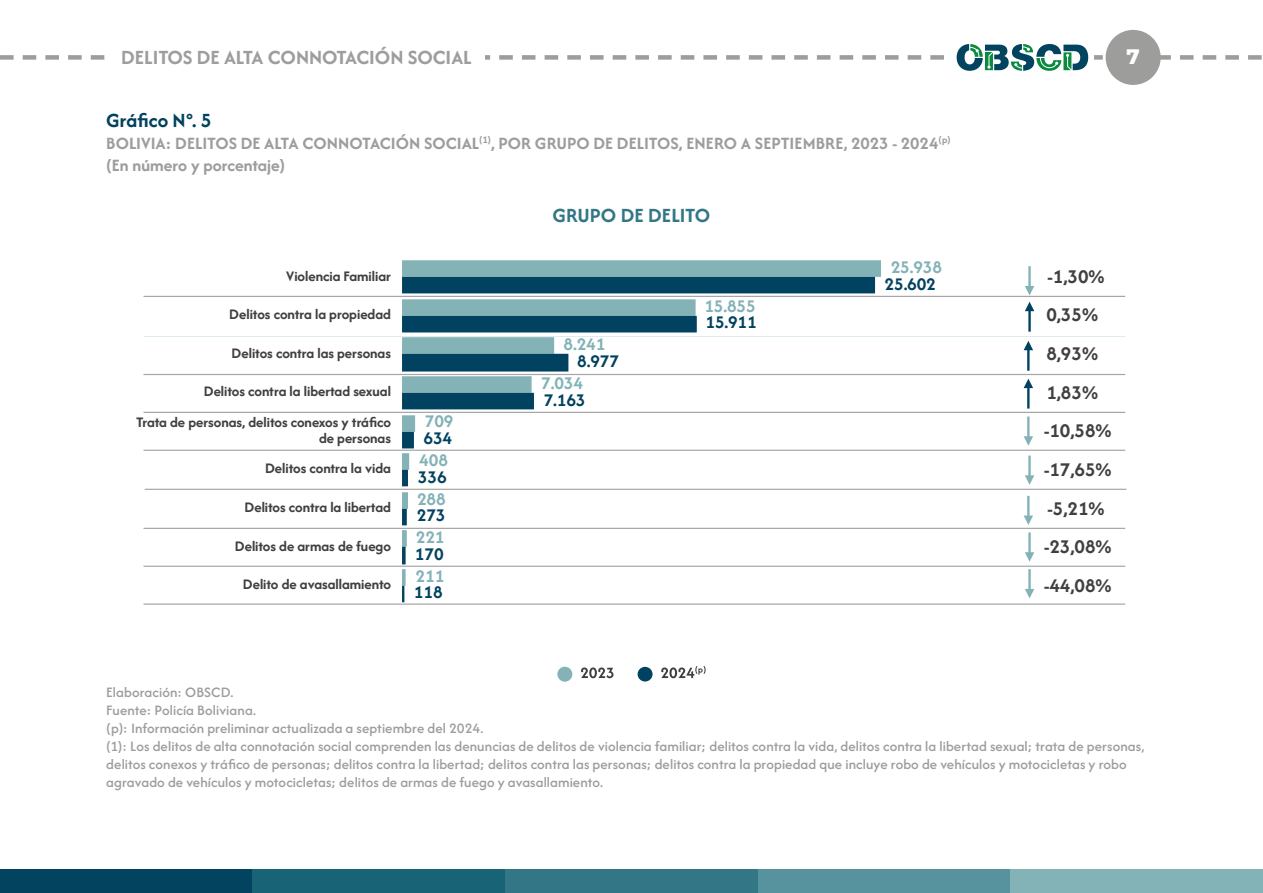
<style>
.page{position:relative;width:1263px;height:893px;background:#fff}
.page>*{position:absolute;margin:0;border:0;box-sizing:border-box;transform-origin:0 0}
.t1{font:21px "Afacad";color:#9d9d9c}
.t2{font:21px "Afacad";letter-spacing:.005em;color:#337786}
.t3{font:21px "Afacad";letter-spacing:.005em;color:#00425f}
.t4{font:800 21px "Montserrat";color:#fff}
.t5{font:20.25px/38.5px "Afacad";color:#404040}
.t6{font:18.6px/38.5px "Afacad";letter-spacing:-.005em;color:#83b2b7}
.t7{font:18.6px/38.5px "Afacad";letter-spacing:-.005em;color:#00425f}
.t8{font:18px/21.6px "Afacad";letter-spacing:.005em;color:#9d9d9c}
.t9{font:15.15px/30.9px "Afacad";color:#404040;text-align:right}
.t10{font:15px/18px "Afacad";letter-spacing:.005em;color:#9d9d9c}
</style>
<div class="page">
<div style="left:0;top:870px;width:253px;height:23px;background:#02435f"></div>
<div style="left:253px;top:870px;width:252px;height:23px;background:#186376"></div>
<div style="left:505px;top:870px;width:253px;height:23px;background:#337786"></div>
<div style="left:758px;top:870px;width:252px;height:23px;background:#57939e"></div>
<div style="left:1010px;top:870px;width:253px;height:23px;background:#83b2b7"></div>
<div style="left:1106px;top:30px;width:55px;height:55px;background:#9d9d9c;border-radius:50%"></div>
<svg style="left:0;top:44px;width:1262px;height:27px"></svg>
<div style="left:557px;top:667px;width:15px;height:15px;background:#84b2b6;border-radius:50%"></div>
<svg style="left:581px;top:667px;width:32px;height:11px"></svg>
<div style="left:638px;top:667px;width:14px;height:14px;background:#00425f;border-radius:50%"></div>
<svg style="left:661px;top:666px;width:45px;height:12px"></svg>
<svg style="left:402px;top:260px;width:479px;height:306px;fill:#83b2b7"></svg>
<svg style="left:402px;top:277px;width:473px;height:325px"></svg>
<hr style="left:1027px;top:496px;width:2px;height:21px;background:#83b2b7">
<svg style="left:1024px;top:516px;width:9px;height:9px"></svg>
<hr style="left:1027px;top:416px;width:2px;height:22px;background:#83b2b7">
<svg style="left:1024px;top:436px;width:9px;height:10px"></svg>
<hr style="left:144px;top:296px;width:981px;height:1px;background:#a6a5a5">
<hr style="left:1028px;top:310px;width:3px;height:22px;background:#00425f">
<svg style="left:1025px;top:302px;width:9px;height:9px"></svg>
<hr style="left:1027px;top:349px;width:2px;height:22px;background:#00425f">
<svg style="left:1024px;top:341px;width:9px;height:9px"></svg>
<hr style="left:1027px;top:386px;width:2px;height:23px;background:#00425f">
<svg style="left:1024px;top:379px;width:9px;height:9px"></svg>
<hr style="left:1028px;top:456px;width:3px;height:21px;background:#83b2b7">
<svg style="left:1025px;top:475px;width:9px;height:10px"></svg>
<hr style="left:1028px;top:532px;width:3px;height:22px;background:#83b2b7">
<svg style="left:1025px;top:552px;width:9px;height:10px"></svg>
<hr style="left:1028px;top:569px;width:3px;height:21px;background:#83b2b7">
<svg style="left:1025px;top:589px;width:9px;height:9px"></svg>
<hr style="left:144px;top:374px;width:981px;height:1px;background:#a6a5a5">
<hr style="left:144px;top:412px;width:981px;height:1px;background:#a6a5a5">
<hr style="left:144px;top:450px;width:981px;height:1px;background:#a6a5a5">
<hr style="left:145px;top:489px;width:981px;height:1px;background:#a6a5a5">
<hr style="left:144px;top:528px;width:981px;height:1px;background:#a6a5a5">
<hr style="left:144px;top:566px;width:981px;height:1px;background:#a6a5a5">
<hr style="left:144px;top:603px;width:981px;height:2px;background:#a6a5a5">
<hr style="left:1028px;top:266px;width:3px;height:22px;background:#83b2b7">
<svg style="left:1025px;top:286px;width:9px;height:9px"></svg>
<h1 class="t1" style="left:121px;top:44px;width:352px">DELITOS DE ALTA CONNOTACIÓN SOCIAL</h1>
<h1 class="t4" style="left:1126px;top:41px;width:15px">7</h1>
<h1 class="t3" style="left:106px;top:107px;width:107px">Gráfico N°. 5</h1>
<p class="t8" style="left:106px;top:132px;width:846px">BOLIVIA: DELITOS DE ALTA CONNOTACIÓN SOCIAL<sup>(1)</sup>, POR GRUPO DE DELITOS, ENERO A SEPTIEMBRE, 2023 - 2024<sup>(p) </sup>(En número y porcentaje)</p>
<p class="t9" style="left:286px;top:260px;width:106px">Violencia Familiar</p>
<p class="t9" style="left:229px;top:299px;width:163px">Delitos contra la propiedad</p>
<p class="t9" style="left:232px;top:337px;width:161px">Delitos contra las personas</p>
<p class="t9" style="left:136px;top:376px;width:256px">Delitos contra la libertad sexual<br>Trata de personas, delitos conexos y tráfico</p>
<p class="t9" style="left:265px;top:422px;width:127px">de personas<br>Delitos contra la vida</p>
<p class="t9" style="left:245px;top:492px;width:148px">Delitos contra la libertad</p>
<p class="t9" style="left:235px;top:530px;width:158px">Delitos de armas de fuego</p>
<p class="t9" style="left:243px;top:569px;width:150px">Delito de avasallamiento</p>
<p class="t6" style="left:416px;top:402px;width:39px;text-align:center">709<br>408<br>288<br>221<br>211</p>
<p class="t7" style="left:414px;top:419px;width:40px;text-align:center">634<br>336<br>273<br>170<br>118</p>
<h1 class="t2" style="left:552px;top:202px;width:159px">GRUPO DE DELITO</h1>
<p class="t6" style="left:704px;top:286px;width:53px">15.855</p>
<p class="t6" style="left:541px;top:325px;width:66px;text-indent:22px">8.241<br>7.034</p>
<p class="t7" style="left:544px;top:342px;width:77px;text-indent:34px">8.977<br>7.163</p>
<p class="t7" style="left:705px;top:303px;width:53px">15.911</p>
<p class="t6" style="left:891px;top:248px;width:53px">25.938</p>
<p class="t7" style="left:884px;top:264px;width:53px">25.602</p>
<h2 class="t5" style="left:1044px;top:257px;width:69px">-1,30%<br>0,35%<br>8,93%<br>1,83% -10,58% -17,65% -5,21% -23,08% -44,08%</h2>
<p class="t10" style="left:106px;top:683px;width:1039px">Elaboración: OBSCD.<br>Fuente: Policía Boliviana.<br>(p): Información preliminar actualizada a septiembre del 2024.<br>(1): Los delitos de alta connotación social comprenden las denuncias de delitos de violencia familiar; delitos contra la vida, delitos contra la libertad sexual; trata de personas, delitos conexos y tráfico de personas; delitos contra la libertad; delitos contra las personas; delitos contra la propiedad que incluye robo de vehículos y motocicletas y robo agravado de vehículos y motocicletas; delitos de armas de fuego y avasallamiento.</p>
</div>
